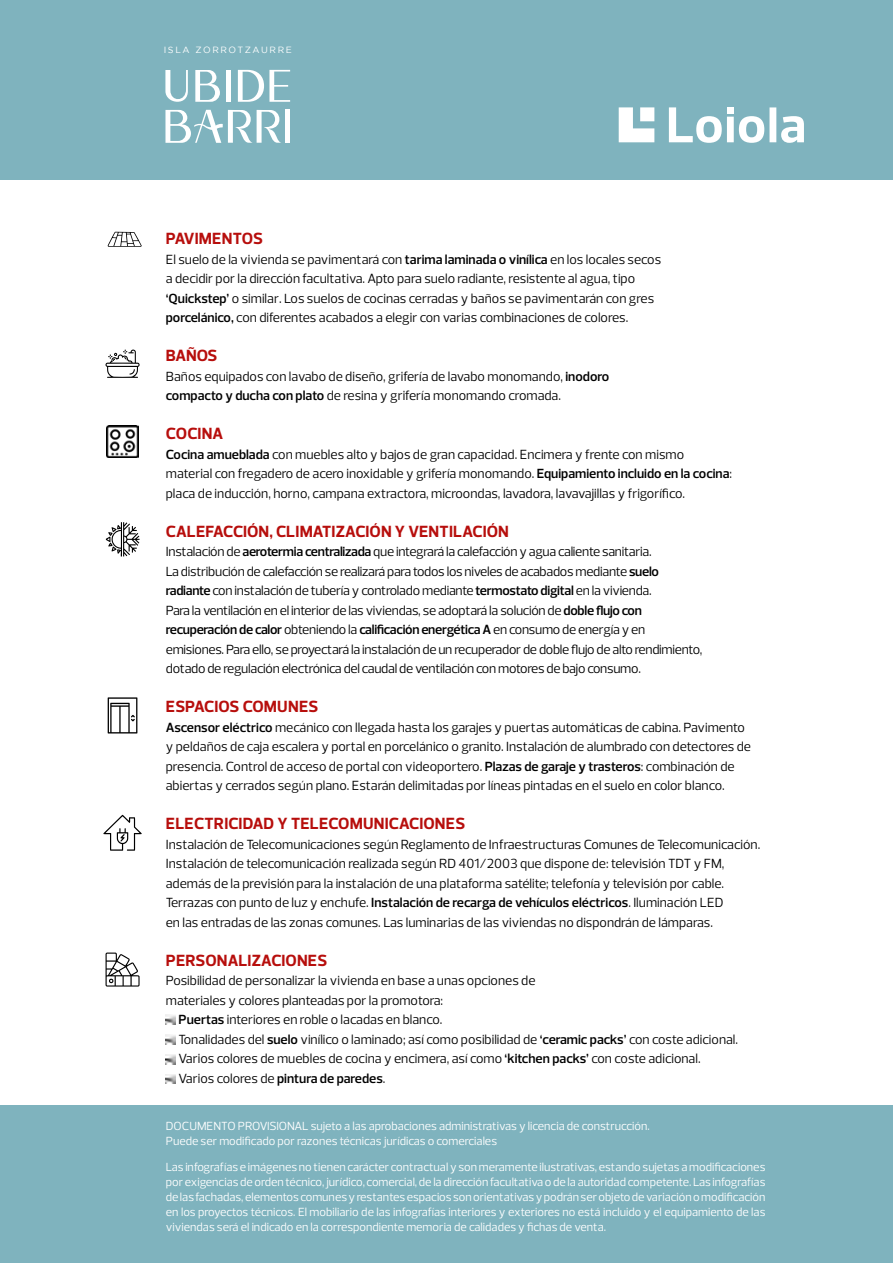
<style>
.page{position:relative;width:893px;height:1263px;background:#fff}
.page>*{position:absolute;margin:0;border:0;box-sizing:border-box;transform-origin:0 0}
.t1{font:700 16.5px "Prelo";color:#b70e0c}
.t2{font:13.5px/19.5px "Prelo";color:#000}
.t3{font:13.5px/19.5px "Prelo";letter-spacing:-.02em;color:#000}
.t4{font:12px/15px "Prelo";color:#fff}
.t5{font:9px "Gotham";letter-spacing:.18em;color:#fff}
.s1{font-weight:600}
</style>
<div class="page">
<svg style="left:166px;top:1015px;width:10px;height:9px"></svg>
<svg style="left:166px;top:1035px;width:10px;height:9px"></svg>
<svg style="left:166px;top:1054px;width:10px;height:10px"></svg>
<svg style="left:166px;top:1074px;width:10px;height:10px"></svg>
<svg style="left:106px;top:952px;width:34px;height:34px"></svg>
<svg style="left:106px;top:350px;width:34px;height:28px"></svg>
<svg style="left:108px;top:697px;width:29px;height:36px"></svg>
<svg style="left:105px;top:522px;width:35px;height:34px"></svg>
<svg style="left:103px;top:814px;width:39px;height:37px"></svg>
<img style="left:106px;top:425px;width:33px;height:33px">
<svg style="left:108px;top:232px;width:34px;height:15px"></svg>
<div style="left:0;top:1106px;width:893px;height:157px;background:#7fb3be"></div>
<div style="left:0;top:0;width:893px;height:180px;background:#7fb3be"></div>
<svg style="left:669px;top:107px;width:135px;height:36px"></svg>
<div style="left:727px;top:107px;width:7px;height:7px;background:#fff"></div>
<svg style="left:619px;top:107px;width:35px;height:35px"></svg>
<svg style="left:165px;top:70px;width:23px;height:32px"></svg>
<div style="left:226px;top:70px;width:5px;height:32px;background:#fff"></div>
<svg style="left:238px;top:70px;width:52px;height:32px"></svg>
<svg style="left:195px;top:70px;width:25px;height:32px"></svg>
<div style="left:285px;top:110px;width:5px;height:33px;background:#fff"></div>
<svg style="left:165px;top:110px;width:116px;height:33px"></svg>
<p class="t5" style="left:164px;top:45px;width:130px">ISLA ZORROTZAURRE</p>
<p class="t1" style="left:166px;top:228px;width:98px">PAVIMENTOS</p>
<p class="t2" style="left:166px;top:249px;width:497px">El suelo de la vivienda se pavimentará con <span class="s1">tarima laminada o vinílica</span> en los locales secos a decidir por la dirección facultativa. Apto para suelo radiante, resistente al agua, tipo <span class="s1">‘Quickstep’</span> o similar. Los suelos de cocinas cerradas y baños se pavimentarán con gres <span class="s1">porcelánico,</span> con diferentes acabados a elegir con varias combinaciones de colores.</p>
<p class="t1" style="left:166px;top:345px;width:53px">BAÑOS</p>
<p class="t2" style="left:166px;top:366px;width:445px">Baños equipados con lavabo de diseño, grifería de lavabo monomando, <span class="s1">inodoro compacto y ducha con plato</span> de resina y grifería monomando cromada.</p>
<p class="t1" style="left:166px;top:423px;width:59px">COCINA</p>
<p class="t2" style="left:166px;top:444px;width:568px"><span class="s1">Cocina amueblada</span> con muebles alto y bajos de gran capacidad. Encimera y frente con mismo material con fregadero de acero inoxidable y grifería monomando. <span class="s1">Equipamiento incluido en la cocina</span>: placa de inducción, horno, campana extractora, microondas, lavadora, lavavajillas y frigorífico.</p>
<p class="t1" style="left:166px;top:521px;width:344px">CALEFACCIÓN, CLIMATIZACIÓN Y VENTILACIÓN</p>
<p class="t3" style="left:166px;top:542px;width:538px">Instalación de <span class="s1">aerotermia centralizada</span> que integrará la calefacción y agua caliente sanitaria.<br>La distribución de calefacción se realizará para todos los niveles de acabados mediante <span class="s1">suelo radiante</span> con instalación de tubería y controlado mediante <span class="s1">termostato digital</span> en la vivienda.<br>Para la ventilación en el interior de las viviendas, se adoptará la solución de <span class="s1">doble flujo con recuperación de calor</span> obteniendo la <span class="s1">calificación energética A</span> en consumo de energía y en emisiones. Para ello, se proyectará la instalación de un recuperador de doble flujo de alto rendimiento, dotado de regulación electrónica del caudal de ventilación con motores de bajo consumo.</p>
<p class="t1" style="left:166px;top:696px;width:154px">ESPACIOS COMUNES</p>
<p class="t2" style="left:166px;top:717px;width:587px"><span class="s1">Ascensor eléctrico</span> mecánico con llegada hasta los garajes y puertas automáticas de cabina. Pavimento y peldaños de caja escalera y portal en porcelánico o granito. Instalación de alumbrado con detectores de presencia. Control de acceso de portal con videoportero. <span class="s1">Plazas de garaje y trasteros</span>: combinación de abiertas y cerrados según plano. Estarán delimitadas por líneas pintadas en el suelo en color blanco.</p>
<p class="t1" style="left:166px;top:813px;width:301px">ELECTRICIDAD Y TELECOMUNICACIONES</p>
<p class="t2" style="left:166px;top:834px;width:596px">Instalación de Telecomunicaciones según Reglamento de Infraestructuras Comunes de Telecomunicación.<br>Instalación de telecomunicación realizada según RD 401/2003 que dispone de: televisión TDT y FM, además de la previsión para la instalación de una plataforma satélite; telefonía y televisión por cable.<br>Terrazas con punto de luz y enchufe. <span class="s1">Instalación de recarga de vehículos eléctricos</span>. Iluminación LED<br>en las entradas de las zonas comunes. Las luminarias de las viviendas no dispondrán de lámparas.</p>
<p class="t1" style="left:166px;top:950px;width:163px">PERSONALIZACIONES</p>
<p class="t2" style="left:166px;top:971px;width:371px">Posibilidad de personalizar la vivienda en base a unas opciones de</p>
<p class="t2" style="left:166px;top:990px;width:279px">materiales y colores planteadas por la promotora:</p>
<p class="t2" style="left:179px;top:1010px;width:265px"><span class="s1">Puertas</span> interiores en roble o lacadas en blanco.</p>
<p class="t2" style="left:179px;top:1029px;width:561px">Tonalidades del <span class="s1">suelo</span> vinílico o laminado; así como posibilidad de <span class="s1">‘ceramic packs’</span> con coste adicional.</p>
<p class="t2" style="left:179px;top:1049px;width:524px">Varios colores de muebles de cocina y encimera, así como <span class="s1">‘kitchen packs’</span> con coste adicional.</p>
<p class="t2" style="left:179px;top:1068px;width:208px">Varios colores de <span class="s1">pintura de paredes</span>.</p>
<p class="t4" style="left:166px;top:1118px;width:485px">DOCUMENTO PROVISIONAL sujeto a las aprobaciones administrativas y licencia de construcción.<br>Puede ser modificado por razones técnicas jurídicas o comerciales</p>
<p class="t4" style="left:166px;top:1160px;width:601px;text-align:justify">Las infografías e imágenes no tienen carácter contractual y son meramente ilustrativas, estando sujetas a modificaciones por exigencias de orden técnico, jurídico, comercial, de la dirección facultativa o de la autoridad competente. Las infografías de las fachadas, elementos comunes y restantes espacios son orientativas y podrán ser objeto de variación o modificación en los proyectos técnicos. El mobiliario de las infografías interiores y exteriores no está incluido y el equipamiento de las viviendas será el indicado en la correspondiente memoria de calidades y fichas de venta.</p>
</div>
